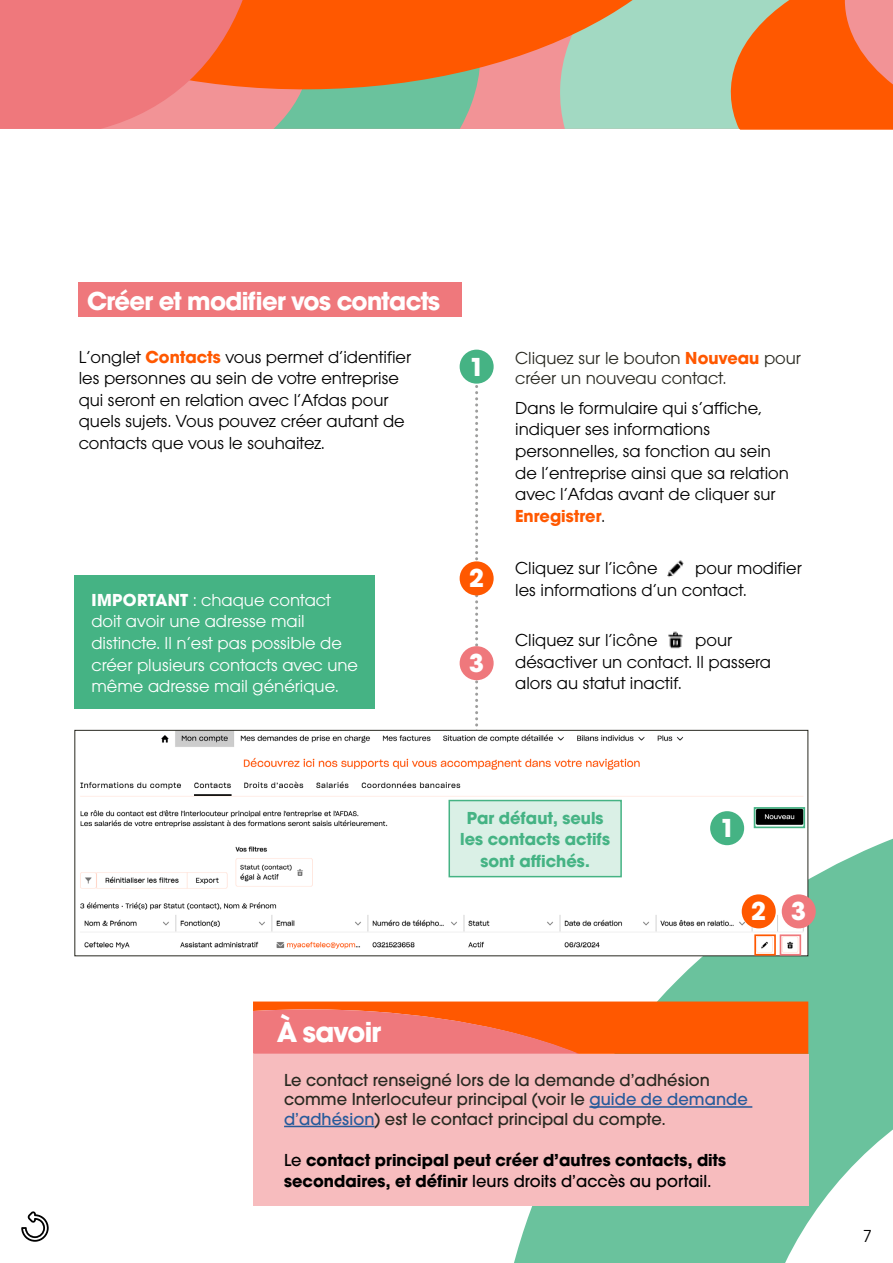
<style>
.page{position:relative;width:893px;height:1263px;background:#fff}
.page>*{position:absolute;margin:0;border:0;box-sizing:border-box;transform-origin:0 0}
.t1{font:700 30px "Avalon";letter-spacing:-.025em;color:#fff}
.t2{font:700 27px "Avalon";letter-spacing:-.025em;color:#fff}
.t3{font:18px/21.6px "Avalon";color:#000}
.t4{font:500 18px/19.5px "Avalon";letter-spacing:.005em;color:#292921}
.t5{font:18px/21.6px "Avalon";color:#fff}
.t6{font:700 18px/21.6px "Avalon";color:#000}
.t7{font:18px/19.5px "Avalon";color:#292921}
.t8{font:700 18px/21.6px "Avalon";color:#45b384;text-align:center}
.s1{font-weight:700;color:#ff5800}
.s2{font-weight:700}
.s3{color:#275b9b}
.s4{font-weight:500}
</style>
<div class="page">
<svg style="left:21px;top:1211px;width:28px;height:31px"></svg>
<svg style="left:493px;top:795px;width:400px;height:468px;fill:#6ac29d"></svg>
<svg style="left:475px;top:385px;width:3px;height:345px"></svg>
<div style="left:0;top:0;width:893px;height:129px;background:#f29396"></div>
<svg style="left:274px;top:90px;width:202px;height:39px;background:#79bc9c"></svg>
<svg style="left:560px;top:0;width:333px;height:130px;background:#d29a68"></svg>
<svg style="left:243px;top:0;width:390px;height:90px;background:#eb722d"></svg>
<svg style="left:0;top:0;width:243px;height:129px;background:#f07977"></svg>
<div style="left:79px;top:282px;width:383px;height:35px;background:#ef787c"></div>
<div style="left:253px;top:1054px;width:555px;height:152px;background:#f7bcbe"></div>
<svg style="left:253px;top:1001px;width:555px;height:53px;background:#f86530"></svg>
<hr style="left:589px;top:1106px;width:163px;height:2px;background:#275b9b">
<hr style="left:284px;top:1126px;width:91px;height:1px;background:#275b9b">
<div style="left:460px;top:561px;width:34px;height:34px;background:#ff5800;border-radius:50%"></div>
<div style="left:460px;top:350px;width:34px;height:34px;background:#45b384;border-radius:50%"></div>
<div style="left:460px;top:646px;width:34px;height:34px;background:#ef787c;border-radius:50%"></div>
<img style="left:667px;top:560px;width:17px;height:17px">
<img style="left:668px;top:631px;width:15px;height:18px">
<img style="left:80px;top:732px;width:726px;height:222px">
<div style="left:74px;top:730px;width:734px;height:226px;border:1px solid #292921"></div>
<div style="left:710px;top:811px;width:34px;height:34px;background:#45b384;border-radius:50%"></div>
<div style="left:742px;top:894px;width:34px;height:34px;background:#ff5800;border-radius:50%"></div>
<div style="left:782px;top:894px;width:34px;height:34px;background:#ef787c;border-radius:50%"></div>
<div style="left:754px;top:807px;width:51px;height:21px;border:2px solid #45b384"></div>
<div style="left:780px;top:934px;width:21px;height:21px;border:2px solid #ef787c"></div>
<div style="left:754px;top:934px;width:22px;height:21px;border:2px solid #ff5800"></div>
<div style="left:449px;top:800px;width:172px;height:77px;background:#daf0e6"></div>
<div style="left:448px;top:800px;width:174px;height:77px;border:2px solid #45b384"></div>
<div style="left:74px;top:575px;width:301px;height:134px;background:#45b384"></div>
<h2 class="t2" style="left:87px;top:284px;width:355px">Créer et modifier vos contacts</h2>
<p class="t3" style="left:79px;top:346px;width:334px">L’onglet <span class="s1">Contacts</span> vous permet d’identifier les personnes au sein de votre entreprise qui seront en relation avec l’Afdas pour quels sujets. Vous pouvez créer autant de contacts que vous le souhaitez.</p>
<p class="t5" style="left:91px;top:589px;width:268px"><span class="s2">IMPORTANT</span> : chaque contact doit avoir une adresse mail distincte. Il n’est pas possible de créer plusieurs contacts avec une même adresse mail générique.</p>
<h2 class="t2" style="left:469px;top:350px;width:16px">1</h2>
<p class="t7" style="left:515px;top:348px;width:287px">Cliquez sur le bouton <span class="s1">Nouveau</span> pour créer un nouveau contact.</p>
<p class="t3" style="left:515px;top:397px;width:275px">Dans le formulaire qui s’affiche, indiquer ses informations personnelles, sa fonction au sein de l’entreprise ainsi que sa relation avec l’Afdas avant de cliquer sur<br><span class="s1">Enregistrer</span>.</p>
<h2 class="t2" style="left:469px;top:562px;width:16px">2</h2>
<p class="t3" style="left:515px;top:558px;width:144px">Cliquez sur l’icône</p>
<p class="t3" style="left:515px;top:558px;width:288px;text-indent:180px">pour modifier les informations d’un contact.</p>
<h2 class="t2" style="left:469px;top:647px;width:16px">3</h2>
<p class="t3" style="left:515px;top:629px;width:144px">Cliquez sur l’icône</p>
<p class="t3" style="left:515px;top:629px;width:257px;text-indent:180px">pour désactiver un contact. Il passera alors au statut inactif.</p>
<p class="t8" style="left:460px;top:807px;width:151px">Par défaut, seuls les contacts actifs sont affichés.</p>
<h2 class="t2" style="left:720px;top:812px;width:16px">1</h2>
<h2 class="t2" style="left:751px;top:895px;width:56px">2 3</h2>
<h1 class="t1" style="left:277px;top:1014px;width:105px">À savoir</h1>
<p class="t4" style="left:284px;top:1070px;width:465px">Le contact renseigné lors de la demande d’adhésion comme Interlocuteur principal (voir le <span class="s3">guide de demande d’adhésion</span>) est le contact principal du compte.</p>
<p class="t6" style="left:284px;top:1149px;width:444px"><span class="s4">Le</span> contact principal peut créer d’autres contacts, dits secondaires, et définir <span class="s4">leurs droits d’accès au portail.</span></p>
<p class="t3" style="left:863px;top:1225px;width:11px">7</p>
</div>
